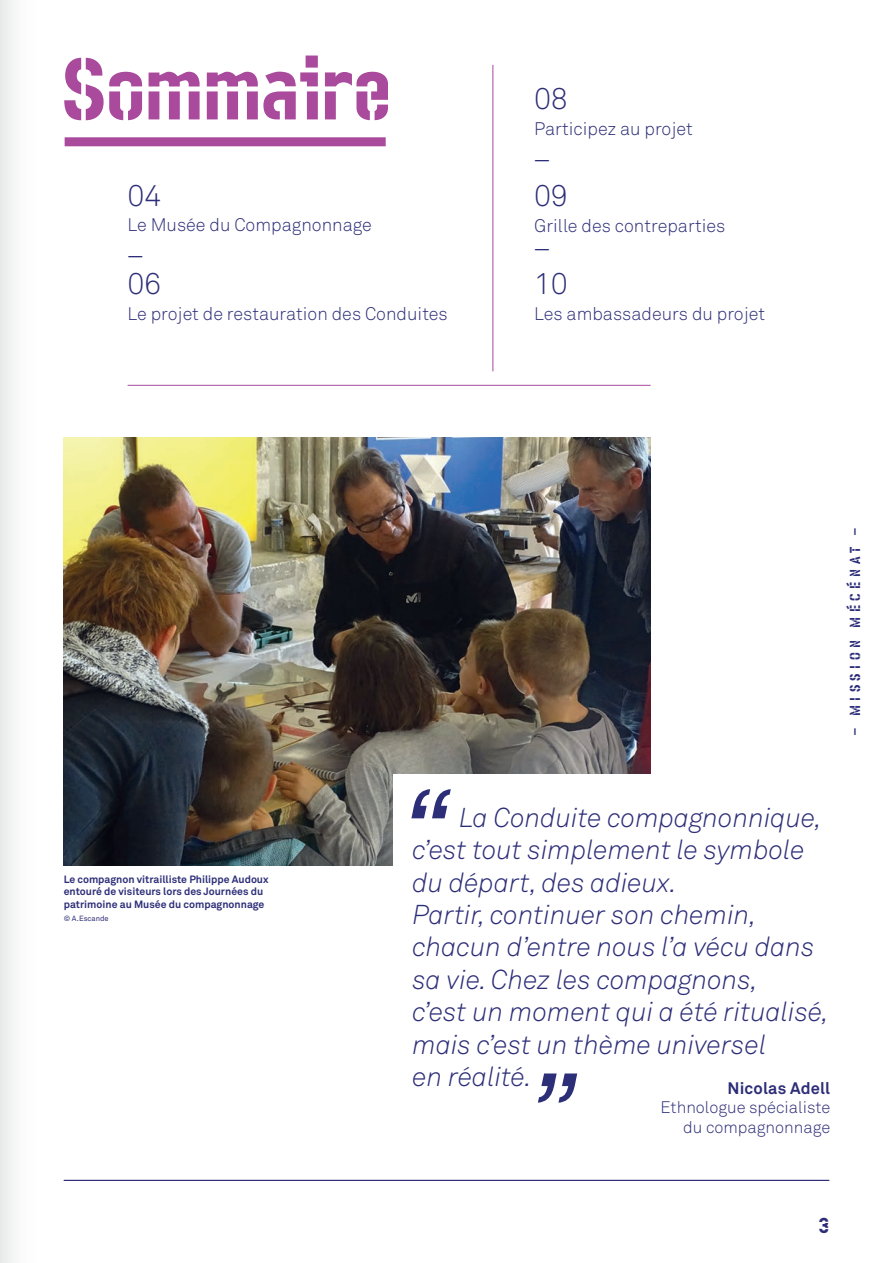
<style>
.page{position:relative;width:893px;height:1263px;background:#fff}
.page>*{position:absolute;margin:0;border:0;box-sizing:border-box;transform-origin:0 0}
.t1{font:700 90px "Offline";letter-spacing:-.01em;color:#a94a9c}
.t2{font:30px/45.8px "Akkurat Light Pro";letter-spacing:-.01em;color:#2d2e78}
.t3{font:italic 27px/32.4px "Akkurat Light Pro";color:#2d2e78}
.t4{font:700 22.5px "Offline";color:#2d2e78}
.t5{font:18px "Akkurat Light Pro";color:#2d2e78}
.t6{font:16.5px/19.8px "Akkurat Light Pro";color:#2d2e78;text-align:right}
.t7{font:700 16.5px "Akkurat Pro";letter-spacing:.01em;color:#2d2e78}
.t8{font:700 15px "Offline";letter-spacing:.3em;color:#2d2e78}
.t9{font:700 10.5px/12.6px "Akkurat Pro";color:#2d2e78}
.t10{font:7.5px "Akkurat Pro";color:#2d2e78}
</style>
<div class="page">
<img style="left:64px;top:438px;width:587px;height:427px">
<hr style="left:64px;top:1180px;width:765px;height:1px;background:#2d2e78">
<hr style="left:492px;top:65px;width:1px;height:306px;background:#a94a9c">
<hr style="left:128px;top:385px;width:523px;height:1px;background:#a94a9c">
<div style="left:65px;top:137px;width:321px;height:9px;background:#a94a9c"></div>
<div style="left:393px;top:775px;width:366px;height:193px;background:#fff"></div>
<svg style="left:411px;top:789px;width:40px;height:29px"></svg>
<svg style="left:538px;top:1073px;width:39px;height:30px"></svg>
<div style="left:0;top:0;width:51px;height:1263px;background:linear-gradient(to right,#edefee,#fff)"></div>
<h1 class="t1" style="left:62px;top:35px;width:332px">Sommaire</h1>
<p class="t2" style="left:128px;top:173px;width:35px">04</p>
<p class="t5" style="left:128px;top:214px;width:246px">Le Musée du Compagnonnage</p>
<p class="t2" style="left:128px;top:227px;width:35px;line-height:38.2px">_<br>06</p>
<p class="t5" style="left:128px;top:303px;width:322px">Le projet de restauration des Conduites</p>
<p class="t2" style="left:534px;top:76px;width:35px">08</p>
<p class="t5" style="left:534px;top:118px;width:160px">Participez au projet</p>
<p class="t2" style="left:534px;top:127px;width:35px">_<br>09</p>
<p class="t5" style="left:534px;top:215px;width:193px">Grille des contreparties</p>
<p class="t2" style="left:534px;top:216px;width:35px">_<br>10</p>
<p class="t5" style="left:534px;top:303px;width:232px">Les ambassadeurs du projet</p>
<p class="t9" style="left:64px;top:873px;width:206px">Le compagnon vitrailliste Philippe Audoux entouré de visiteurs lors des Journées du patrimoine au Musée du compagnonnage</p>
<p class="t10" style="left:64px;top:914px;width:47px">© A.Escande</p>
<p class="t8" style="left:846px;top:735px;width:209px;rotate:-90deg">— MISSION MÉCÉNAT —</p>
<p class="t3" style="left:412px;top:802px;width:418px;text-indent:47px">La Conduite compagnonnique, c’est tout simplement le symbole du départ, des adieux.<br>Partir, continuer son chemin, chacun d’entre nous l’a vécu dans sa vie. Chez les compagnons,<br>c’est un moment qui a été ritualisé, mais c’est un thème universel<br>en réalité.</p>
<p class="t7" style="left:727px;top:1077px;width:104px">Nicolas Adell</p>
<p class="t6" style="left:660px;top:1098px;width:171px">Ethnologue spécialiste du compagnonnage</p>
<p class="t4" style="left:819px;top:1212px;width:12px">3</p>
</div>
